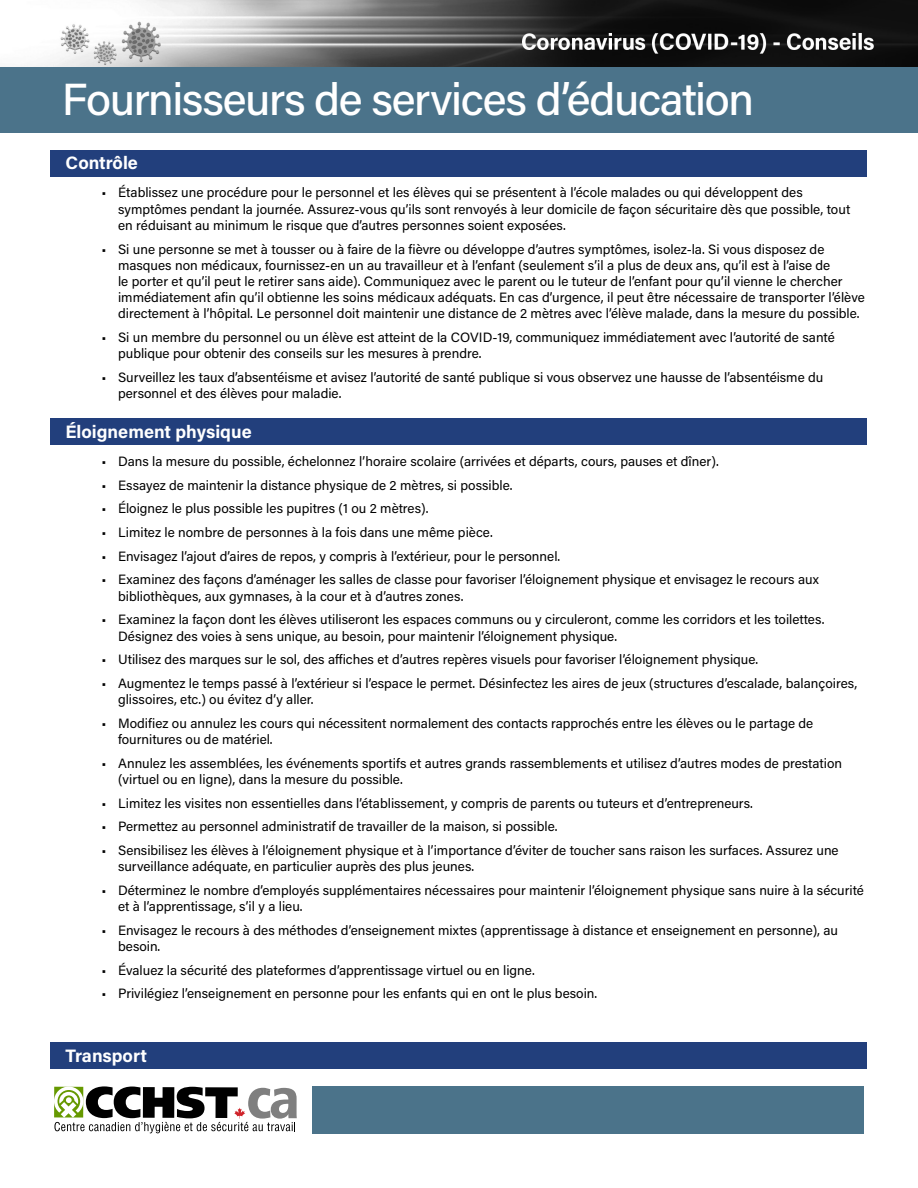
<style>
.page{position:relative;width:918px;height:1188px;background:#fff}
.page>*{position:absolute;margin:0;border:0;box-sizing:border-box;transform-origin:0 0}
.t1{font:500 45px "Acumin Pro";letter-spacing:-.03em;color:#fff}
.subheads{font:700 18px "Acumin Pro";color:#fff}
.body_bullets{font:13.5px/16.2px "Acumin Pro";color:#000}
</style>
<div class="page">
<img style="left:0;top:0;width:918px;height:68px">
<div style="left:313px;top:1086px;width:551px;height:48px;background:#4b738a"></div>
<div style="left:51px;top:150px;width:816px;height:27px;background:#223f7c"></div>
<div style="left:51px;top:418px;width:816px;height:28px;background:#223f7c"></div>
<div style="left:51px;top:1042px;width:816px;height:28px;background:#223f7c"></div>
<div style="left:0;top:68px;width:918px;height:65px;background:#4b738a"></div>
<svg style="left:54px;top:1086px;width:243px;height:47px"></svg>
<h1 class="t1" style="left:62px;top:69px;width:694px">Fournisseurs de services d’éducation</h1>
<p class="subheads" style="left:66px;top:150px;width:74px">Contrôle</p>
<p class="body_bullets" style="left:118px;top:184px;width:734px;text-indent:-16px">• Établissez une procédure pour le personnel et les élèves qui se présentent à l’école malades ou qui développent des symptômes pendant la journée. Assurez-vous qu’ils sont renvoyés à leur domicile de façon sécuritaire dès que possible, tout en réduisant au minimum le risque que d’autres personnes soient exposées.</p>
<p class="body_bullets" style="left:118px;top:240px;width:748px;text-indent:-16px">• Si une personne se met à tousser ou à faire de la fièvre ou développe d’autres symptômes, isolez-la. Si vous disposez de masques non médicaux, fournissez-en un au travailleur et à l’enfant (seulement s’il a plus de deux ans, qu’il est à l’aise de<br>le porter et qu’il peut le retirer sans aide). Communiquez avec le parent ou le tuteur de l’enfant pour qu’il vienne le chercher immédiatement afin qu’il obtienne les soins médicaux adéquats. En cas d’urgence, il peut être nécessaire de transporter l’élève directement à l’hôpital. Le personnel doit maintenir une distance de 2 mètres avec l’élève malade, dans la mesure du possible.</p>
<p class="body_bullets" style="left:118px;top:329px;width:718px;text-indent:-16px">• Si un membre du personnel ou un élève est atteint de la COVID-19, communiquez immédiatement avec l’autorité de santé publique pour obtenir des conseils sur les mesures à prendre.</p>
<p class="body_bullets" style="left:118px;top:369px;width:707px;text-indent:-16px">• Surveillez les taux d’absentéisme et avisez l’autorité de santé publique si vous observez une hausse de l’absentéisme du personnel et des élèves pour maladie.</p>
<p class="subheads" style="left:66px;top:419px;width:188px">Éloignement physique</p>
<p class="body_bullets" style="left:102px;top:453px;width:619px">• Dans la mesure du possible, échelonnez l’horaire scolaire (arrivées et départs, cours, pauses et dîner).</p>
<p class="body_bullets" style="left:102px;top:476px;width:413px">• Essayez de maintenir la distance physique de 2 mètres, si possible.</p>
<p class="body_bullets" style="left:102px;top:500px;width:328px">• Éloignez le plus possible les pupitres (1 ou 2 mètres).</p>
<p class="body_bullets" style="left:102px;top:524px;width:393px">• Limitez le nombre de personnes à la fois dans une même pièce.</p>
<p class="body_bullets" style="left:102px;top:547px;width:460px">• Envisagez l’ajout d’aires de repos, y compris à l’extérieur, pour le personnel.</p>
<p class="body_bullets" style="left:118px;top:571px;width:702px;text-indent:-16px">• Examinez des façons d’aménager les salles de classe pour favoriser l’éloignement physique et envisagez le recours aux bibliothèques, aux gymnases, à la cour et à d’autres zones.</p>
<p class="body_bullets" style="left:118px;top:611px;width:708px;text-indent:-16px">• Examinez la façon dont les élèves utiliseront les espaces communs ou y circuleront, comme les corridors et les toilettes.<br>Désignez des voies à sens unique, au besoin, pour maintenir l’éloignement physique.</p>
<p class="body_bullets" style="left:102px;top:651px;width:658px">• Utilisez des marques sur le sol, des affiches et d’autres repères visuels pour favoriser l’éloignement physique.</p>
<p class="body_bullets" style="left:118px;top:675px;width:741px;text-indent:-16px">• Augmentez le temps passé à l’extérieur si l’espace le permet. Désinfectez les aires de jeux (structures d’escalade, balançoires, glissoires, etc.) ou évitez d’y aller.</p>
<p class="body_bullets" style="left:118px;top:714px;width:697px;text-indent:-16px">• Modifiez ou annulez les cours qui nécessitent normalement des contacts rapprochés entre les élèves ou le partage de fournitures ou de matériel.</p>
<p class="body_bullets" style="left:118px;top:754px;width:726px;text-indent:-16px">• Annulez les assemblées, les événements sportifs et autres grands rassemblements et utilisez d’autres modes de prestation (virtuel ou en ligne), dans la mesure du possible.</p>
<p class="body_bullets" style="left:102px;top:794px;width:653px">• Limitez les visites non essentielles dans l’établissement, y compris de parents ou tuteurs et d’entrepreneurs.</p>
<p class="body_bullets" style="left:102px;top:818px;width:457px">• Permettez au personnel administratif de travailler de la maison, si possible.</p>
<p class="body_bullets" style="left:118px;top:842px;width:722px;text-indent:-16px">• Sensibilisez les élèves à l’éloignement physique et à l’importance d’éviter de toucher sans raison les surfaces. Assurez une surveillance adéquate, en particulier auprès des plus jeunes.</p>
<p class="body_bullets" style="left:118px;top:882px;width:747px;text-indent:-16px">• Déterminez le nombre d’employés supplémentaires nécessaires pour maintenir l’éloignement physique sans nuire à la sécurité et à l’apprentissage, s’il y a lieu.</p>
<p class="body_bullets" style="left:118px;top:921px;width:721px;text-indent:-16px">• Envisagez le recours à des méthodes d’enseignement mixtes (apprentissage à distance et enseignement en personne), au besoin.</p>
<p class="body_bullets" style="left:102px;top:961px;width:435px">• Évaluez la sécurité des plateformes d’apprentissage virtuel ou en ligne.</p>
<p class="body_bullets" style="left:102px;top:985px;width:497px">• Privilégiez l’enseignement en personne pour les enfants qui en ont le plus besoin.</p>
<p class="subheads" style="left:66px;top:1043px;width:83px">Transport</p>
</div>
